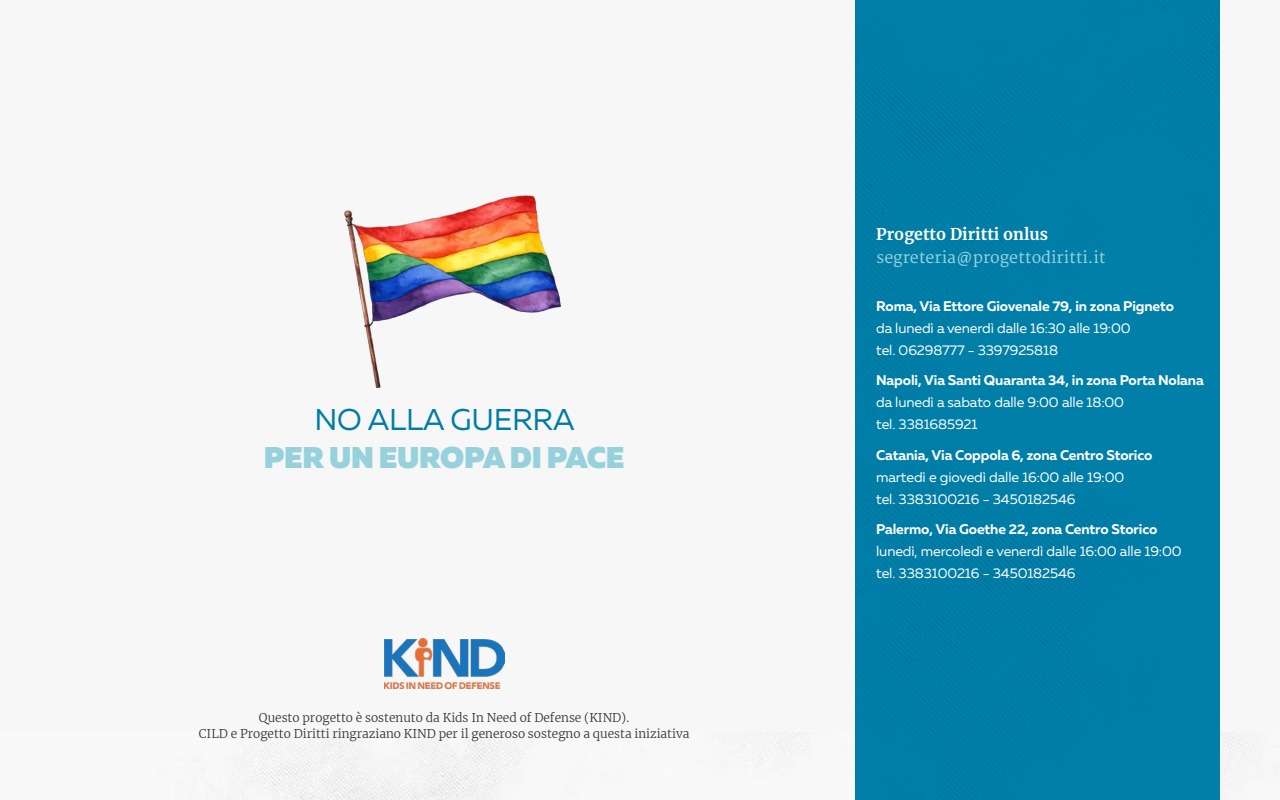
<style>
.page{position:relative;width:1280px;height:800px;background:#f7f7f7}
.page>*{position:absolute;margin:0;border:0;box-sizing:border-box;transform-origin:0 0}
.t1{font:900 30px "Muller";letter-spacing:-.01em;color:#97d1dc}
.t2{font:30px "Muller";letter-spacing:-.01em;color:#007da4}
.t3{font:16px "Merriweather";color:#97d1dc}
.t4{font:700 16px "Merriweather";color:#fff}
.t5{font:14px/22px "Muller";letter-spacing:-.01em;color:#fff}
.t6{font:700 14px "Muller";letter-spacing:-.01em;color:#fff}
.t7{font:300 12px/16px "Merriweather";color:#353535;text-align:center}
</style>
<div class="page">
<img style="left:252px;top:732px;width:1004px;height:68px">
<img style="left:344px;top:195px;width:217px;height:192px">
<img style="left:384px;top:638px;width:120px;height:50px">
<div style="left:855px;top:0;width:365px;height:800px;background:#007fa8"></div>
<h1 class="t2" style="left:315px;top:402px;width:262px">NO ALLA GUERRA</h1>
<h1 class="t1" style="left:264px;top:439px;width:362px">PER UN EUROPA DI PACE</h1>
<p class="t7" style="left:199px;top:709px;width:492px">Questo progetto è sostenuto da Kids In Need of Defense (KIND).<br>CILD e Progetto Diritti ringraziano KIND per il generoso sostegno a questa iniziativa</p>
<p class="t4" style="left:876px;top:223px;width:173px">Progetto Diritti onlus</p>
<p class="t3" style="left:876px;top:248px;width:231px">segreteria@progettodiritti.it</p>
<p class="t6" style="left:876px;top:297px;width:299px">Roma, Via Ettore Giovenale 79, in zona Pigneto</p>
<p class="t5" style="left:876px;top:317px;width:256px">da lunedì a venerdì dalle 16:30 alle 19:00 tel. 06298777 - 3397925818</p>
<p class="t6" style="left:876px;top:371px;width:329px">Napoli, Via Santi Quaranta 34, in zona Porta Nolana</p>
<p class="t5" style="left:876px;top:391px;width:249px">da lunedì a sabato dalle 9:00 alle 18:00 tel. 3381685921</p>
<p class="t6" style="left:876px;top:446px;width:278px">Catania, Via Coppola 6, zona Centro Storico</p>
<p class="t5" style="left:876px;top:466px;width:250px">martedì e giovedì dalle 16:00 alle 19:00 tel. 3383100216 - 3450182546</p>
<p class="t6" style="left:876px;top:520px;width:283px">Palermo, Via Goethe 22, zona Centro Storico</p>
<p class="t5" style="left:876px;top:540px;width:307px">lunedì, mercoledì e venerdì dalle 16:00 alle 19:00 tel. 3383100216 - 3450182546</p>
</div>
